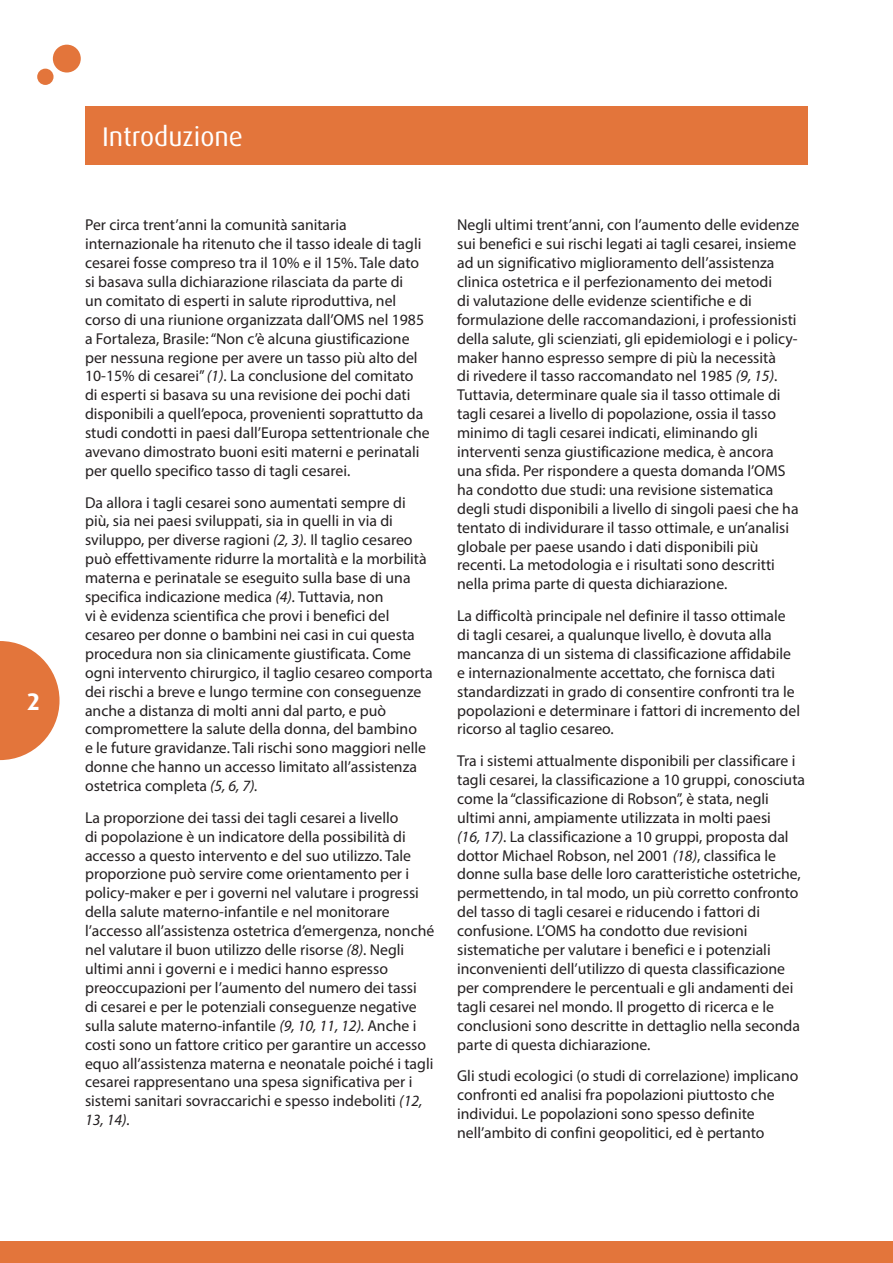
<style>
.page{position:relative;width:893px;height:1263px;background:#fff}
.page>*{position:absolute;margin:0;border:0;box-sizing:border-box;transform-origin:0 0}
.Heading_3{font:27px "Dax Pro";color:#fff}
.t1{font:700 24px "Dax Pro";color:#fff}
.Body_text{font:15.75px/18.9px "Myriad Pro";color:#231f20}
.s1{font-style:italic}
</style>
<div class="page">
<svg style="left:0;top:641px;width:60px;height:119px"></svg>
<div style="left:53px;top:45px;width:28px;height:28px;background:#e3753b;border-radius:50%"></div>
<div style="left:37px;top:69px;width:17px;height:16px;background:#e3753b;border-radius:50%"></div>
<div style="left:0;top:1241px;width:893px;height:22px;background:#e3753b"></div>
<div style="left:85px;top:106px;width:723px;height:59px;background:#e3753b"></div>
<p class="t1" style="left:27px;top:686px;width:15px">2</p>
<p class="Heading_3" style="left:102px;top:120px;width:142px">Introduzione</p>
<p class="Body_text" style="left:85px;top:215px;width:346px">Per circa trent’anni la comunità sanitaria internazionale ha ritenuto che il tasso ideale di tagli cesarei fosse compreso tra il 10% e il 15%. Tale dato si basava sulla dichiarazione rilasciata da parte di<br>un comitato di esperti in salute riproduttiva, nel corso di una riunione organizzata dall’OMS nel 1985 a Fortaleza, Brasile: “Non c’è alcuna giustificazione per nessuna regione per avere un tasso più alto del 10-15% di cesarei” <span class="s1">(1)</span>. La conclusione del comitato di esperti si basava su una revisione dei pochi dati disponibili a quell’epoca, provenienti soprattutto da studi condotti in paesi dall’Europa settentrionale che avevano dimostrato buoni esiti materni e perinatali per quello specifico tasso di tagli cesarei.</p>
<p class="Body_text" style="left:85px;top:493px;width:349px">Da allora i tagli cesarei sono aumentati sempre di più, sia nei paesi sviluppati, sia in quelli in via di sviluppo, per diverse ragioni <span class="s1">(2, 3).</span> Il taglio cesareo può effettivamente ridurre la mortalità e la morbilità materna e perinatale se eseguito sulla base di una specifica indicazione medica <span class="s1">(4).</span> Tuttavia, non<br>vi è evidenza scientifica che provi i benefici del cesareo per donne o bambini nei casi in cui questa procedura non sia clinicamente giustificata. Come ogni intervento chirurgico, il taglio cesareo comporta dei rischi a breve e lungo termine con conseguenze anche a distanza di molti anni dal parto, e può compromettere la salute della donna, del bambino<br>e le future gravidanze. Tali rischi sono maggiori nelle donne che hanno un accesso limitato all’assistenza ostetrica completa <span class="s1">(5, 6, 7).</span></p>
<p class="Body_text" style="left:85px;top:808px;width:351px">La proporzione dei tassi dei tagli cesarei a livello<br>di popolazione è un indicatore della possibilità di accesso a questo intervento e del suo utilizzo. Tale proporzione può servire come orientamento per i policy-maker e per i governi nel valutare i progressi della salute materno-infantile e nel monitorare l’accesso all’assistenza ostetrica d’emergenza, nonché nel valutare il buon utilizzo delle risorse <span class="s1">(8)</span>. Negli ultimi anni i governi e i medici hanno espresso preoccupazioni per l’aumento del numero dei tassi<br>di cesarei e per le potenziali conseguenze negative sulla salute materno-infantile <span class="s1">(9, 10, 11, 12).</span> Anche i costi sono un fattore critico per garantire un accesso equo all’assistenza materna e neonatale poiché i tagli cesarei rappresentano una spesa significativa per i sistemi sanitari sovraccarichi e spesso indeboliti <span class="s1">(12, 13, 14).</span></p>
<p class="Body_text" style="left:457px;top:215px;width:344px">Negli ultimi trent’anni, con l’aumento delle evidenze sui benefici e sui rischi legati ai tagli cesarei, insieme ad un significativo miglioramento dell’assistenza clinica ostetrica e il perfezionamento dei metodi<br>di valutazione delle evidenze scientifiche e di formulazione delle raccomandazioni, i professionisti della salute, gli scienziati, gli epidemiologi e i policy&shy;maker hanno espresso sempre di più la necessità<br>di rivedere il tasso raccomandato nel 1985 <span class="s1">(9, 15)</span>.<br>Tuttavia, determinare quale sia il tasso ottimale di tagli cesarei a livello di popolazione, ossia il tasso minimo di tagli cesarei indicati, eliminando gli interventi senza giustificazione medica, è ancora una sfida. Per rispondere a questa domanda l’OMS ha condotto due studi: una revisione sistematica degli studi disponibili a livello di singoli paesi che ha tentato di individurare il tasso ottimale, e un’analisi globale per paese usando i dati disponibili più recenti. La metodologia e i risultati sono descritti nella prima parte di questa dichiarazione.</p>
<p class="Body_text" style="left:457px;top:606px;width:344px">La difficoltà principale nel definire il tasso ottimale di tagli cesarei, a qualunque livello, è dovuta alla mancanza di un sistema di classificazione affidabile e internazionalmente accettato, che fornisca dati standardizzati in grado di consentire confronti tra le popolazioni e determinare i fattori di incremento del ricorso al taglio cesareo.</p>
<p class="Body_text" style="left:457px;top:751px;width:349px">Tra i sistemi attualmente disponibili per classificare i tagli cesarei, la classificazione a 10 gruppi, conosciuta come la “classificazione di Robson”, è stata, negli ultimi anni, ampiamente utilizzata in molti paesi<br><span class="s1">(16, 17)</span>. La classificazione a 10 gruppi, proposta dal dottor Michael Robson, nel 2001 <span class="s1">(18)</span>, classifica le donne sulla base delle loro caratteristiche ostetriche, permettendo, in tal modo, un più corretto confronto del tasso di tagli cesarei e riducendo i fattori di confusione. L’OMS ha condotto due revisioni sistematiche per valutare i benefici e i potenziali inconvenienti dell’utilizzo di questa classificazione per comprendere le percentuali e gli andamenti dei tagli cesarei nel mondo. Il progetto di ricerca e le conclusioni sono descritte in dettaglio nella seconda parte di questa dichiarazione.</p>
<p class="Body_text" style="left:457px;top:1066px;width:343px">Gli studi ecologici (o studi di correlazione) implicano confronti ed analisi fra popolazioni piuttosto che individui. Le popolazioni sono spesso definite nell’ambito di confini geopolitici, ed è pertanto</p>
</div>
